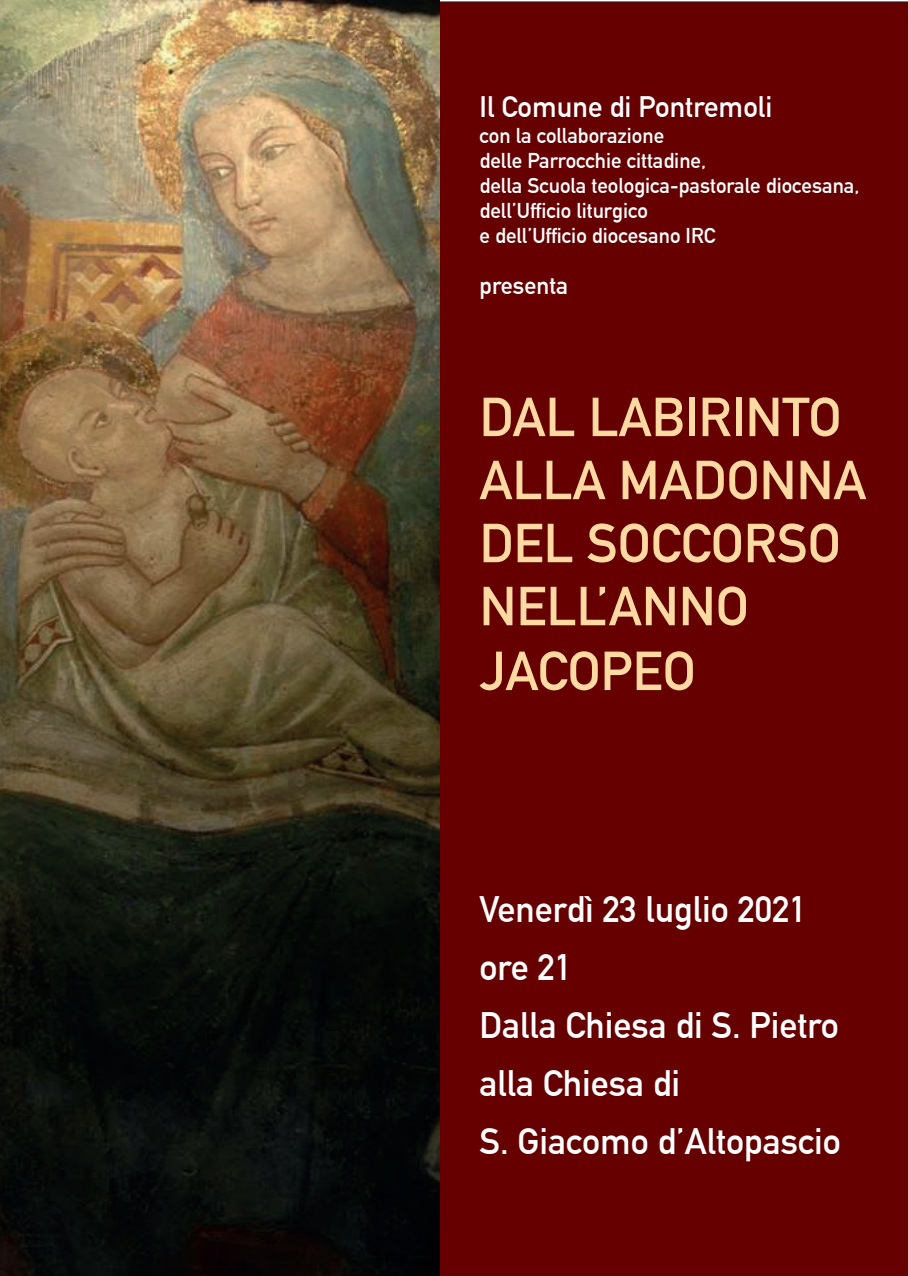
<style>
.page{position:relative;width:908px;height:1276px;background:#fff}
.page>*{position:absolute;margin:0;border:0;box-sizing:border-box;transform-origin:0 0}
.t1{font:700 54px/63.5px "DIN Alternate";color:#fed9a1}
.t2{font:700 36px/58px "DIN Alternate";color:#fff}
.t3{font:700 29px "DIN Alternate";color:#fff}
.t4{font:700 24px "DIN Alternate";color:#fff}
.t5{font:700 21px/25.2px "DIN Alternate";color:#fff}
</style>
<div class="page">
<div style="left:0;top:2px;width:907px;height:1273px;background:#600"></div>
<img style="left:0;top:0;width:439px;height:1276px">
<h3 class="t3" style="left:479px;top:85px;width:294px">Il Comune di Pontremoli</h3>
<p class="t5" style="left:479px;top:121px;width:381px">con la collaborazione<br>delle Parrocchie cittadine,<br>della Scuola teologica-pastorale diocesana, dell’Ufficio liturgico<br>e dell’Ufficio diocesano IRC</p>
<p class="t4" style="left:479px;top:267px;width:90px">presenta</p>
<h1 class="t1" style="left:479px;top:382px;width:388px">DAL LABIRINTO<br>ALLA MADONNA<br>DEL SOCCORSO<br>NELL’ANNO<br>JACOPEO</h1>
<h2 class="t2" style="left:479px;top:878px;width:363px">Venerdì 23 luglio 2021 ore 21<br>Dalla Chiesa di S. Pietro alla Chiesa di<br>S. Giacomo d’Altopascio</h2>
</div>
